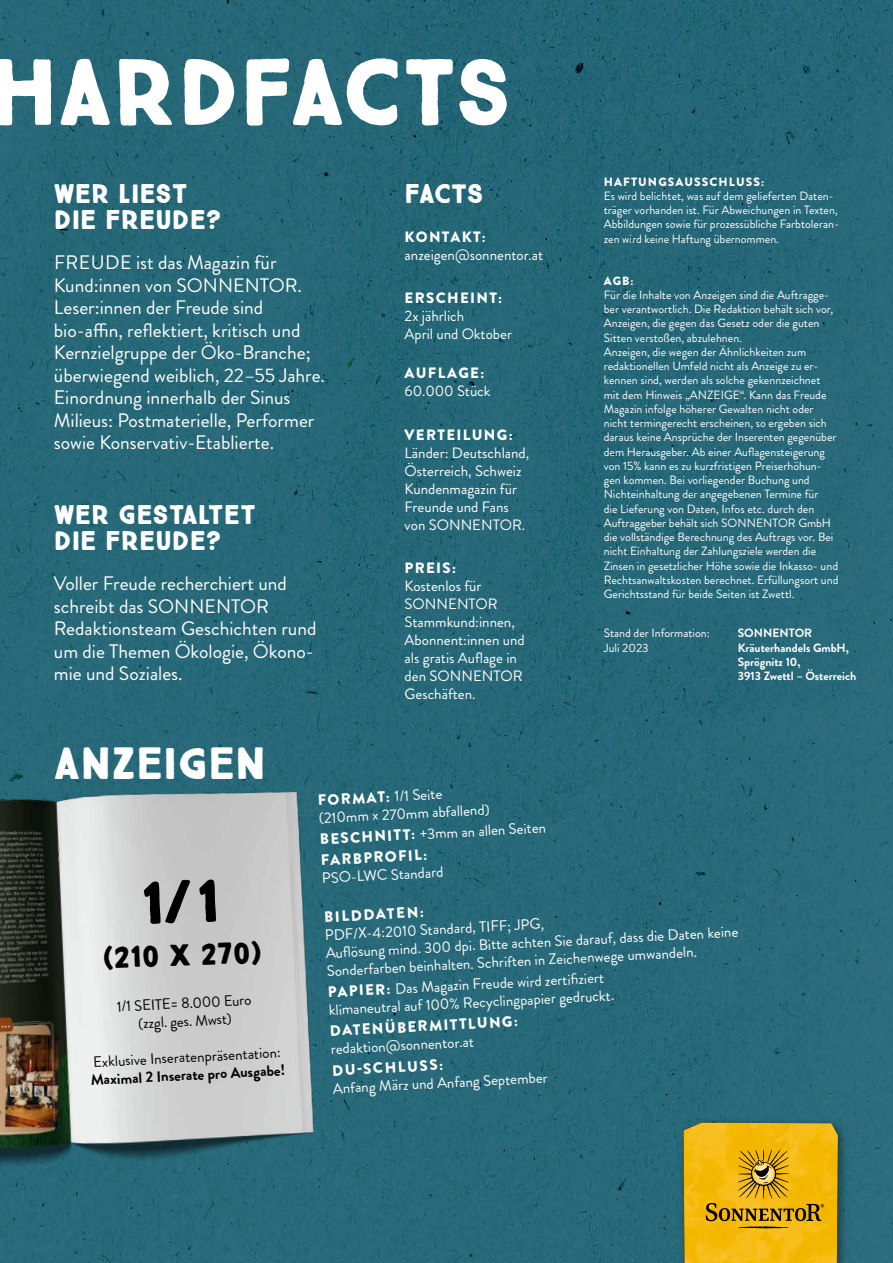
<style>
.page{position:relative;width:893px;height:1263px;background:#fff}
.page>*{position:absolute;margin:0;border:0;box-sizing:border-box;transform-origin:0 0}
.t1{font:900 94.65px "True North";color:#fff}
.t2{font:900 45px "True North";color:#fff}
.t3{font:900 30px "True North";color:#000}
.t4{font:900 27px/25.5px "True North";color:#fff}
.t5{font:19.5px/22.5px "Brandon Grotesque";color:#fff}
.t6{font:15px/18px "Brandon Grotesque";color:#fff}
.t7{font:900 15px/21px "Brandon Grotesque";letter-spacing:.09em;color:#fff}
.t8{font:15px/18px "Brandon Grotesque";color:#000;text-align:center}
.t9{font:700 15px "Brandon Grotesque";color:#000}
.t10{font:12px/14.2px "Brandon Grotesque";color:#fff}
.t11{font:700 12px/14.2px "Brandon Grotesque";color:#fff}
.t12{font:900 12px "Brandon Grotesque";letter-spacing:.09em;color:#fff}
.s1{font-weight:900}
.s2{font-weight:400}
</style>
<div class="page">
<img style="left:0;top:0;width:893px;height:1263px">
<img style="left:0;top:680px;width:511px;height:583px">
<div style="left:677px;top:1116px;width:173px;height:147px;background:#000;opacity:.44"></div>
<svg style="left:684px;top:1123px;width:154px;height:140px"></svg>
<div style="left:144px;top:879px;width:72px;height:45px;background:#c6c6c7"></div>
<h1 class="t1" style="left:-11px;top:34px;width:525px">HARDFACTS</h1>
<h3 class="t4" style="left:54px;top:181px;width:169px">WER LIEST<br>DIE FREUDE?</h3>
<p class="t5" style="left:54px;top:252px;width:273px">FREUDE ist das Magazin für<br>Kund:innen von SONNENTOR.<br>Leser:innen der Freude sind bio-affin, reflektiert, kritisch und<br>Kernzielgruppe der Öko-Branche; überwiegend weiblich, 22–55 Jahre.<br>Einordnung innerhalb der Sinus<br>Milieus: Postmaterielle, Performer sowie Konservativ-Etablierte.</p>
<h3 class="t4" style="left:54px;top:502px;width:204px">WER GESTALTET<br>DIE FREUDE?</h3>
<h3 class="t5" style="left:54px;top:573px;width:264px">Voller Freude recherchiert und schreibt das SONNENTOR<br>Redaktionsteam Geschichten rund um die Themen Ökologie, Ökono&shy;mie und Soziales.</h3>
<h2 class="t2" style="left:54px;top:736px;width:214px">ANZEIGEN</h2>
<h3 class="t4" style="left:405px;top:181px;width:81px">FACTS</h3>
<p class="t7" style="left:405px;top:227px;width:82px">KONTAKT:</p>
<p class="t6" style="left:405px;top:246px;width:140px">anzeigen@sonnentor.at</p>
<p class="t7" style="left:405px;top:288px;width:99px">ERSCHEINT:</p>
<p class="t6" style="left:405px;top:307px;width:109px">2x jährlich<br>April und Oktober</p>
<p class="t7" style="left:405px;top:363px;width:81px">AUFLAGE:</p>
<p class="t6" style="left:405px;top:382px;width:87px">60.000 Stück</p>
<p class="t7" style="left:405px;top:424px;width:110px">VERTEILUNG:</p>
<p class="t6" style="left:405px;top:444px;width:126px">Länder: Deutschland,<br>Österreich, Schweiz<br>Kundenmagazin für<br>Freunde und Fans von SONNENTOR.</p>
<p class="t7" style="left:405px;top:557px;width:53px">PREIS:</p>
<p class="t6" style="left:405px;top:577px;width:122px">Kostenlos für<br>SONNENTOR<br>Stammkund:innen,<br>Abonnent:innen und als gratis Auflage in den SONNENTOR<br>Geschäften.</p>
<p class="t12" style="left:604px;top:173px;width:162px">HAFTUNGSAUSSCHLUSS:</p>
<p class="t10" style="left:604px;top:189px;width:237px">Es wird belichtet, was auf dem gelieferten Daten&shy;träger vorhanden ist. Für Abweichungen in Texten, Abbildungen sowie für prozessübliche Farbtoleran&shy;zen wird keine Haftung übernommen.</p>
<p class="t12" style="left:604px;top:272px;width:31px">AGB:</p>
<p class="t10" style="left:604px;top:288px;width:236px">Für die Inhalte von Anzeigen sind die Auftragge&shy;ber verantwortlich. Die Redaktion behält sich vor, Anzeigen, die gegen das Gesetz oder die guten Sitten verstoßen, abzulehnen.<br>Anzeigen, die wegen der Ähnlichkeiten zum redaktionellen Umfeld nicht als Anzeige zu er&shy;kennen sind, werden als solche gekennzeichnet mit dem Hinweis „ANZEIGE“. Kann das Freude Magazin infolge höherer Gewalten nicht oder nicht termingerecht erscheinen, so ergeben sich daraus keine Ansprüche der Inserenten gegenüber dem Herausgeber. Ab einer Auflagensteigerung von 15% kann es zu kurzfristigen Preiserhöhun&shy;gen kommen. Bei vorliegender Buchung und Nichteinhaltung der angegebenen Termine für<br>die Lieferung von Daten, Infos etc. durch den Auftraggeber behält sich SONNENTOR GmbH die vollständige Berechnung des Auftrags vor. Bei nicht Einhaltung der Zahlungsziele werden die Zinsen in gesetzlicher Höhe sowie die Inkasso- und Rechtsanwaltskosten berechnet. Erfüllungsort und Gerichtsstand für beide Seiten ist Zwettl.</p>
<p class="t10" style="left:604px;top:626px;width:108px">Stand der Information:<br>Juli 2023</p>
<p class="t11" style="left:738px;top:626px;width:120px">SONNENTOR<br>Kräuterhandels GmbH,<br>Sprögnitz 10,<br>3913 Zwettl – Österreich</p>
<h3 class="t3" style="left:101px;top:940px;width:162px;rotate:-2deg">(210 X 270)</h3>
<p class="t8" style="left:116px;top:998px;width:136px;rotate:-3deg">1/1 SEITE= 8.000 Euro (zzgl. ges. Mwst)</p>
<p class="t8" style="left:93px;top:1053px;width:189px;rotate:-3deg">Exklusive Inseratenpräsentation:</p>
<p class="t9" style="left:90px;top:1069px;width:196px;rotate:-3deg">Maximal 2 Inserate pro Ausgabe!</p>
<p class="t6" style="left:317px;top:791px;width:173px;rotate:-3deg"><span class="s1">FORMAT:</span> 1/1 Seite (210mm x 270mm abfallend)</p>
<p class="t7" style="left:319px;top:829px;width:228px;rotate:-3deg">BESCHNITT: <span class="s2">+3mm an allen Seiten<br></span>FARBPROFIL:</p>
<p class="t6" style="left:321px;top:869px;width:123px;rotate:-3deg">PSO-LWC Standard</p>
<p class="t7" style="left:324px;top:907px;width:101px;rotate:-3deg">BILDDATEN:</p>
<p class="t6" style="left:324px;top:926px;width:414px;rotate:-3deg">PDF/X-4:2010 Standard, TIFF; JPG,<br>Aufl ösung mind. 300 dpi. Bitte achten Sie darauf, dass die Daten keine<br>Sonderfarben beinhalten. Schriften in Zeichenwege umwandeln.</p>
<p class="t6" style="left:327px;top:983px;width:287px;rotate:-3deg"><span class="s1">PAPIER:</span> Das Magazin Freude wird zertifi ziert klimaneutral auf 100% Recyclingpapier gedruckt.</p>
<p class="t7" style="left:329px;top:1020px;width:190px;rotate:-3deg">DATENÜBERMITTLUNG:</p>
<p class="t6" style="left:330px;top:1040px;width:145px;rotate:-3deg">redaktion@sonnentor.at</p>
<p class="t7" style="left:332px;top:1060px;width:113px;rotate:-3deg">DU-SCHLUSS:</p>
<p class="t6" style="left:332px;top:1079px;width:217px;rotate:-3deg">Anfang März und Anfang September</p>
</div>
